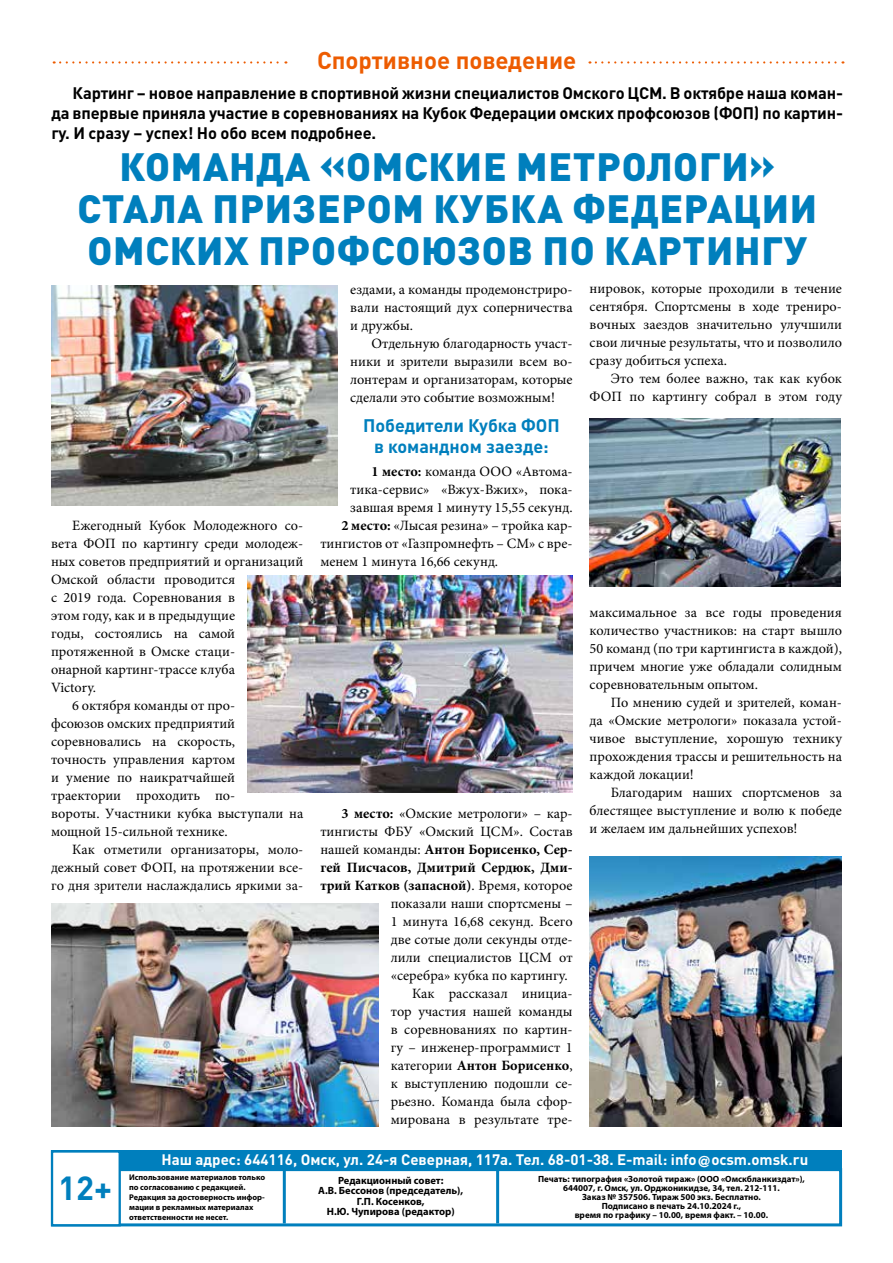
<style>
.page{position:relative;width:893px;height:1263px;background:#fff}
.page>*{position:absolute;margin:0;border:0;box-sizing:border-box;transform-origin:0 0}
.t1{font:900 39px/42px "DIN Pro";letter-spacing:.02em;color:#007fbd;text-align:center}
.t2{font:700 33px "DIN Pro";color:#007fbd}
.t3{font:700 24px "DIN Pro";color:#ed5c01}
.t4{font:700 18px/21.6px "DIN Pro";color:#007fbd;text-align:center}
.t5{font:700 16.5px/19.8px "DIN Pro";letter-spacing:-.01em;color:#000;text-align:justify}
.t6{font:700 15px "DIN Pro";color:#fff}
.t7{font:14.25px/18px "Minion Pro";color:#000;text-align:justify}
.t8{font:700 14.25px "Minion Pro";color:#000}
.t9{font:700 10.5px/10.5px "Myriad Pro";color:#000;text-align:center}
.t10{font:700 9px/9px "Myriad Pro";color:#000;text-align:center}
.t11{font:700 8.25px/9.9px "Myriad Pro";color:#000}
.s1{font-weight:700}
.s2{font-weight:400}
.s3{font-family:"Helios"}
</style>
<div class="page">
<div style="left:51px;top:1168px;width:791px;height:58px;background:#fff;border:3px solid #007fbd"></div>
<div style="left:51px;top:1150px;width:791px;height:20px;background:#007fbd"></div>
<hr style="left:283px;top:1170px;width:3px;height:53px;background:#007fbd">
<hr style="left:496px;top:1169px;width:3px;height:54px;background:#007fbd">
<div style="left:51px;top:1150px;width:70px;height:76px;background:#fff;border:2px solid #007fbd"></div>
<svg style="left:54px;top:61px;width:232px;height:3px"></svg>
<svg style="left:596px;top:61px;width:247px;height:3px"></svg>
<img style="left:51px;top:285px;width:287px;height:220px">
<img style="left:589px;top:418px;width:251px;height:168px">
<img style="left:248px;top:576px;width:325px;height:216px">
<img style="left:51px;top:903px;width:327px;height:223px">
<img style="left:590px;top:856px;width:252px;height:270px">
<h3 class="t3" style="left:317px;top:40px;width:261px">Спортивное поведение</h3>
<p class="t5" style="left:51px;top:81px;width:793px;text-indent:21px">Картинг – новое направление в спортивной жизни специалистов Омского ЦСМ. В октябре наша коман&shy;да впервые приняла участие в соревнованиях на Кубок Федерации омских профсоюзов (ФОП) по картин&shy;гу. И сразу – успех! Но обо всем подробнее.</p>
<h1 class="t1" style="left:78px;top:140px;width:741px">КОМАНДА «ОМСКИЕ МЕТРОЛОГИ»<br>СТАЛА ПРИЗЕРОМ КУБКА ФЕДЕРАЦИИ<br>ОМСКИХ ПРОФСОЮЗОВ ПО КАРТИНГУ</h1>
<p class="t7" style="left:350px;top:280px;width:224px">ездами, а команды продемонстриро&shy;вали настоящий дух соперничества и дружбы.</p>
<p class="t7" style="left:350px;top:334px;width:224px;text-indent:21px">Отдельную благодарность участ&shy;ники и зрители выразили всем во&shy;лонтерам и организаторам, которые сделали это событие возможным!</p>
<p class="t4" style="left:363px;top:412px;width:198px">Победители Кубка ФОП в командном заезде:</p>
<p class="t7" style="left:372px;top:462px;width:203px"><span class="s1">1 место:</span> команда ООО «Автома-</p>
<p class="t7" style="left:350px;top:480px;width:224px">тика-сервис» «Вжух-Вжих», пока-</p>
<p class="t7" style="left:350px;top:498px;width:224px">завшая время 1 минуту 15,55 секунд.</p>
<p class="t7" style="left:342px;top:516px;width:233px"><span class="s1">2 место:</span> «Лысая резина» – тройка кар-</p>
<p class="t7" style="left:320px;top:534px;width:254px">тингистов от «Газпромнефть – СМ» с вре-</p>
<p class="t7" style="left:320px;top:552px;width:179px">менем 1 минута 16,66 секунд.</p>
<p class="t7" style="left:590px;top:280px;width:254px">нировок, которые проходили в течение сентября. Спортсмены в ходе трениро&shy;вочных заездов значительно улучшили свои личные результаты, что и позволило сразу добиться успеха.</p>
<p class="t7" style="left:590px;top:370px;width:254px;text-align:right">Это тем более важно, так как кубок<br>ФОП по картингу собрал в этом году</p>
<p class="t7" style="left:72px;top:516px;width:233px">Ежегодный Кубок Молодежного со-</p>
<p class="t7" style="left:51px;top:534px;width:254px">вета ФОП по картингу среди молодеж-</p>
<p class="t7" style="left:51px;top:552px;width:254px">ных советов предприятий и организаций</p>
<p class="t7" style="left:51px;top:570px;width:186px">Омской области проводится</p>
<p class="t7" style="left:51px;top:588px;width:186px">с 2019 года. Соревнования в</p>
<p class="t7" style="left:51px;top:606px;width:186px">этом году, как и в предыдущие</p>
<p class="t7" style="left:51px;top:624px;width:186px">годы, состоялись на самой</p>
<p class="t7" style="left:51px;top:642px;width:186px">протяженной в Омске стаци-</p>
<p class="t7" style="left:51px;top:660px;width:186px">онарной картинг-трассе клуба</p>
<p class="t7" style="left:51px;top:678px;width:47px">Victory.</p>
<p class="t7" style="left:72px;top:696px;width:164px">6 октября команды от про-</p>
<p class="t7" style="left:51px;top:714px;width:186px">фсоюзов омских предприятий</p>
<p class="t7" style="left:51px;top:732px;width:186px">соревновались на скорость,</p>
<p class="t7" style="left:51px;top:750px;width:186px">точность управления картом</p>
<p class="t7" style="left:51px;top:768px;width:186px">и умение по наикратчайшей</p>
<p class="t7" style="left:51px;top:786px;width:186px">траектории проходить по-</p>
<p class="t7" style="left:51px;top:804px;width:254px">вороты. Участники кубка выступали на</p>
<p class="t7" style="left:51px;top:822px;width:178px">мощной 15-сильной технике.</p>
<p class="t7" style="left:72px;top:840px;width:233px">Как отметили организаторы, моло-</p>
<p class="t7" style="left:51px;top:858px;width:254px">дежный совет ФОП, на протяжении все-</p>
<p class="t7" style="left:51px;top:876px;width:254px">го дня зрители наслаждались яркими за-</p>
<p class="t7" style="left:590px;top:604px;width:254px">максимальное за все годы проведения количество участников: на старт вышло 50 команд (по три картингиста в каждой), причем многие уже обладали солидным соревновательным опытом.</p>
<p class="t7" style="left:590px;top:694px;width:254px;text-indent:21px">По мнению судей и зрителей, коман&shy;да «Омские метрологи» показала устой&shy;чивое выступление, хорошую технику прохождения трассы и решительность на каждой локации!</p>
<p class="t7" style="left:590px;top:784px;width:254px;text-indent:21px">Благодарим наших спортсменов за блестящее выступление и волю к победе и желаем им дальнейших успехов!</p>
<p class="t7" style="left:342px;top:804px;width:233px"><span class="s1">3 место:</span> «Омские метрологи» – кар-</p>
<p class="t7" style="left:320px;top:822px;width:254px">тингисты ФБУ «Омский ЦСМ». Состав</p>
<p class="t8" style="left:320px;top:839px;width:254px"><span class="s2">нашей команды:</span> Антон Борисенко, Сер-</p>
<p class="t8" style="left:320px;top:857px;width:254px">гей Писчасов, Дмитрий Сердюк, Дми-</p>
<p class="t8" style="left:320px;top:875px;width:254px">трий Катков (запасной)<span class="s2">. Время, которое</span></p>
<p class="t7" style="left:391px;top:894px;width:183px">показали наши спортсмены –</p>
<p class="t7" style="left:391px;top:912px;width:183px">1 минута 16,68 секунд. Всего</p>
<p class="t7" style="left:391px;top:930px;width:183px">две сотые доли секунды отде-</p>
<p class="t7" style="left:391px;top:948px;width:183px">лили специалистов ЦСМ от</p>
<p class="t7" style="left:391px;top:966px;width:178px">«серебра» кубка по картингу.</p>
<p class="t7" style="left:412px;top:984px;width:162px">Как рассказал инициа-</p>
<p class="t7" style="left:391px;top:1002px;width:183px">тор участия нашей команды</p>
<p class="t7" style="left:391px;top:1020px;width:183px">в соревнованиях по картин-</p>
<p class="t7" style="left:391px;top:1038px;width:183px">гу – инженер-программист 1</p>
<p class="t8" style="left:391px;top:1055px;width:183px"><span class="s2">категории</span> Антон Борисенко<span class="s2">,</span></p>
<p class="t7" style="left:391px;top:1074px;width:183px">к выступлению подошли се-</p>
<p class="t7" style="left:391px;top:1092px;width:183px">рьезно. Команда была сфор-</p>
<p class="t7" style="left:391px;top:1110px;width:183px">мирована в результате тре-</p>
<h2 class="t2" style="left:58px;top:1161px;width:55px">12+</h2>
<p class="t6" style="left:161px;top:1147px;width:648px">Наш адрес: 644116, Омск, ул. 24-я Северная, 117а. Тел. 68-01-38. E-mail: info<span class="s3">@</span>ocsm.omsk.ru</p>
<p class="t10" style="left:538px;top:1174px;width:268px">Печать: типография «Золотой тираж» (ООО «Омскбланкиздат»), 644007, г. Омск, ул. Орджоникидзе, 34, тел. 212-111.<br>Заказ № 357506. Тираж 500 экз. Бесплатно.<br>Подписано в печать 24.10.2024 г.,<br>время по графику – 10.00, время факт. – 10.00.</p>
<p class="t11" style="left:129px;top:1172px;width:137px">Использование материалов только по согласованию с редакцией.</p>
<p class="t9" style="left:318px;top:1175px;width:147px">Редакционный совет:<br>А.В. Бессонов (председатель),<br>Г.П. Косенков,<br>Н.Ю. Чупирова (редактор)</p>
<p class="t11" style="left:129px;top:1192px;width:137px">Редакция за достоверность инфор&shy;мации в рекламных материалах ответственности не несет.</p>
</div>
